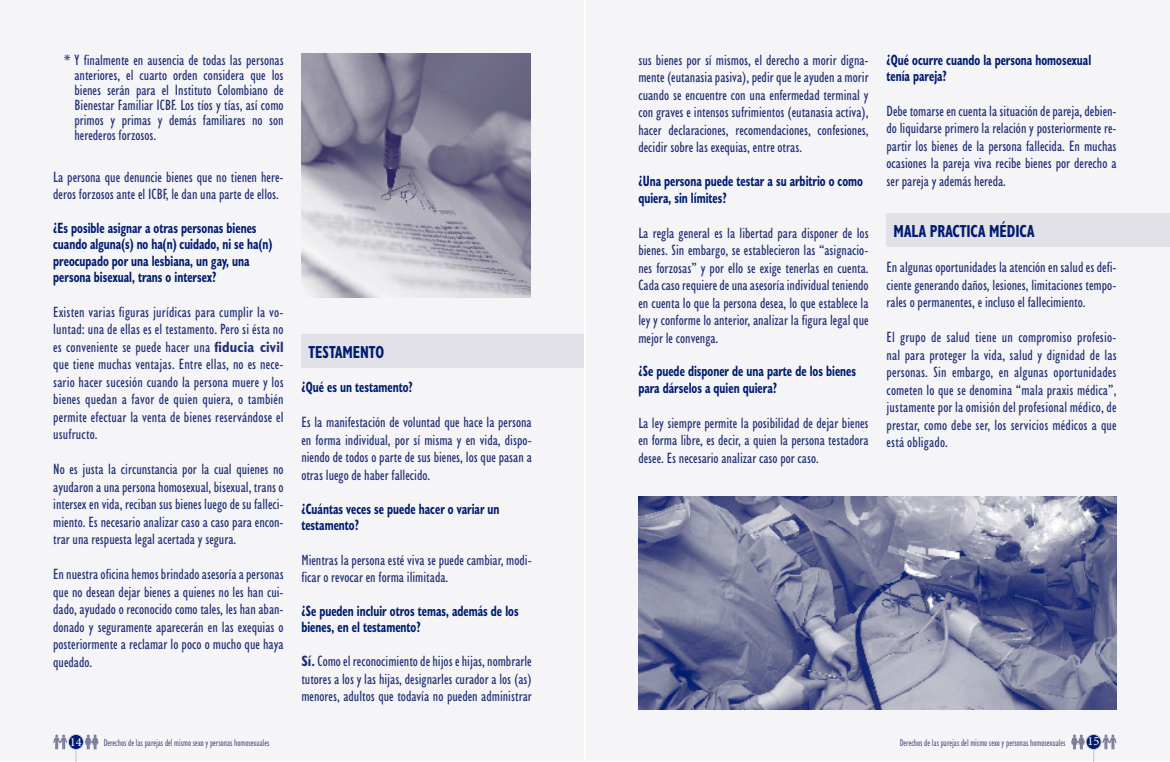
<style>
.page{position:relative;width:1170px;height:762px;background:#fff}
.page>*{position:absolute;margin:0;border:0;box-sizing:border-box;transform-origin:0 0}
.t1{font:700 condensed 17.5px "Humanist 521 BT";color:#001c71;scale:.85 1}
.t2{font:condensed 15px/17.5px "Humanist 521 BT";color:#223075;text-align:justify}
.t3{font:700 condensed 15px/16.2px "Humanist 521 BT";color:#001c71;scale:.8 1}
.t4{font:12.5px "Minion Pro";color:#fff}
.t5{font:condensed 10px "Humanist 521 BT";color:#545986;scale:.9 1}
.s1{font-weight:700}
</style>
<div class="page">
<div style="left:586px;top:1px;width:583px;height:760px;background:#f5f5f7"></div>
<svg style="left:1071px;top:734px;width:13px;height:15px"></svg>
<div style="left:1085px;top:734px;width:16px;height:15px;background:#001c71;border-radius:50%"></div>
<div style="left:1085px;top:734px;width:16px;height:16px;border:1px solid #cccdd6;border-radius:50%"></div>
<svg style="left:1102px;top:734px;width:14px;height:15px"></svg>
<svg style="left:1093px;top:750px;width:1px;height:12px"></svg>
<div style="left:0;top:1px;width:584px;height:760px;background:#f5f5f7"></div>
<svg style="left:85px;top:734px;width:14px;height:15px"></svg>
<div style="left:68px;top:734px;width:15px;height:15px;background:#001c71;border-radius:50%"></div>
<div style="left:68px;top:734px;width:16px;height:16px;border:1px solid #cccdd6;border-radius:50%"></div>
<svg style="left:53px;top:734px;width:14px;height:15px"></svg>
<svg style="left:75px;top:750px;width:1px;height:12px"></svg>
<div style="left:886px;top:214px;width:283px;height:33px;background:#e1e1e7"></div>
<div style="left:302px;top:334px;width:282px;height:33px;background:#e1e1e7"></div>
<img style="left:301px;top:53px;width:229px;height:245px">
<img style="left:638px;top:496px;width:478px;height:214px">
<p class="t2" style="left:74px;top:52px;width:211px;line-height:15px;text-indent:-11px">* Y finalmente en ausencia de todas las personas anteriores, el cuarto orden considera que los bienes serán para el Instituto Colombiano de Bienestar Familiar ICBF. Los tíos y tías, así como primos y primas y demás familiares no son herederos forzosos.</p>
<p class="t2" style="left:53px;top:168px;width:232px">La persona que denuncie bienes que no tienen here&shy;deros forzosos ante el ICBF, le dan una parte de ellos.</p>
<p class="t3" style="left:53px;top:219px;width:275px">¿Es posible asignar a otras personas bienes cuando alguna(s) no ha(n) cuidado, ni se ha(n) preocupado por una lesbiana, un gay, una persona bisexual, trans o intersex?</p>
<p class="t2" style="left:53px;top:303px;width:232px">Existen varias figuras jurídicas para cumplir la vo&shy;luntad: una de ellas es el testamento. Pero si ésta no es conveniente se puede hacer una <span class="s1">fiducia civil </span>que tiene muchas ventajas. Entre ellas, no es nece&shy;sario hacer sucesión cuando la persona muere y los bienes quedan a favor de quien quiera, o también permite efectuar la venta de bienes reservándose el usufructo.</p>
<p class="t2" style="left:53px;top:460px;width:232px">No es justa la circunstancia por la cual quienes no ayudaron a una persona homosexual, bisexual, trans o intersex en vida, reciban sus bienes luego de su falleci&shy;miento. Es necesario analizar caso a caso para encon&shy;trar una respuesta legal acertada y segura.</p>
<p class="t2" style="left:53px;top:565px;width:232px">En nuestra oficina hemos brindado asesoría a personas que no desean dejar bienes a quienes no les han cui&shy;dado, ayudado o reconocido como tales, les han aban&shy;donado y seguramente aparecerán en las exequias o posteriormente a reclamar lo poco o mucho que haya quedado.</p>
<p class="t1" style="left:308px;top:341px;width:42px">TESTAMEN</p>
<p class="t1" style="left:369px;top:341px;width:18px">TO</p>
<p class="t3" style="left:301px;top:378px;width:141px">¿Qué es un testamento?</p>
<p class="t2" style="left:301px;top:413px;width:232px">Es la manifestación de voluntad que hace la persona en forma individual, por sí misma y en vida, dispo&shy;niendo de todos o parte de sus bienes, los que pasan a otras luego de haber fallecido.</p>
<p class="t3" style="left:301px;top:500px;width:249px">¿Cuántas veces se puede hacer o variar un testamento?</p>
<p class="t2" style="left:301px;top:551px;width:232px">Mientras la persona esté viva se puede cambiar, modi&shy;ficar o revocar en forma ilimitada.</p>
<p class="t3" style="left:301px;top:602px;width:273px">¿Se pueden incluir otros temas, además de los bienes, en el testamento?</p>
<p class="t2" style="left:301px;top:652px;width:232px"><span class="s1">Sí.</span> Como el reconocimiento de hijos e hijas, nombrarle tutores a los y las hijas, designarles curador a los (as) menores, adultos que todavía no pueden administrar</p>
<p class="t2" style="left:638px;top:51px;width:232px">sus bienes por sí mismos, el derecho a morir digna&shy;mente (eutanasia pasiva), pedir que le ayuden a morir cuando se encuentre con una enfermedad terminal y con graves e intensos sufrimientos (eutanasia activa), hacer declaraciones, recomendaciones, confesiones, decidir sobre las exequias, entre otras.</p>
<p class="t3" style="left:638px;top:173px;width:282px">¿Una persona puede testar a su arbitrio o como quiera, sin límites?</p>
<p class="t2" style="left:638px;top:224px;width:232px">La regla general es la libertad para disponer de los bienes. Sin embargo, se establecieron las “asignacio&shy;nes forzosas” y por ello se exige tenerlas en cuenta.<br>Cada caso requiere de una asesoría individual teniendo en cuenta lo que la persona desea, lo que establece la ley y conforme lo anterior, analizar la figura legal que mejor le convenga.</p>
<p class="t3" style="left:638px;top:363px;width:274px">¿Se puede disponer de una parte de los bienes para dárselos a quien quiera?</p>
<p class="t2" style="left:638px;top:414px;width:232px">La ley siempre permite la posibilidad de dejar bienes en forma libre, es decir, a quien la persona testadora desee. Es necesario analizar caso por caso.</p>
<p class="t3" style="left:886px;top:51px;width:257px">¿Qué ocurre cuando la persona homosexual tenía pareja?</p>
<p class="t2" style="left:886px;top:102px;width:231px">Debe tomarse en cuenta la situación de pareja, debien&shy;do liquidarse primero la relación y posteriormente re&shy;partir los bienes de la persona fallecida. En muchas ocasiones la pareja viva recibe bienes por derecho a ser pareja y además hereda.</p>
<p class="t1" style="left:893px;top:220px;width:11px">MALA</p>
<p class="t1" style="left:929px;top:220px;width:10px">PRAC</p>
<p class="t1" style="left:959px;top:220px;width:74px">TICA MÉDICA</p>
<p class="t2" style="left:886px;top:258px;width:231px">En algunas oportunidades la atención en salud es defi&shy;ciente generando daños, lesiones, limitaciones tempo&shy;rales o permanentes, e incluso el fallecimiento.</p>
<p class="t2" style="left:886px;top:328px;width:231px">El grupo de salud tiene un compromiso profesio&shy;nal para proteger la vida, salud y dignidad de las personas. Sin embargo, en algunas oportunidades cometen lo que se denomina “mala praxis médica”, justamente por la omisión del profesional médico, de prestar, como debe ser, los servicios médicos a que está obligado.</p>
<p class="t4" style="left:70px;top:733px;width:13px">14</p>
<p class="t5" style="left:104px;top:736px;width:186px">Derechos de las parejas del mismo sexo y personas homosexuales</p>
<p class="t5" style="left:899px;top:736px;width:186px">Derechos de las parejas del mismo sexo y personas homosexuales</p>
<p class="t4" style="left:1087px;top:733px;width:13px">15</p>
</div>
